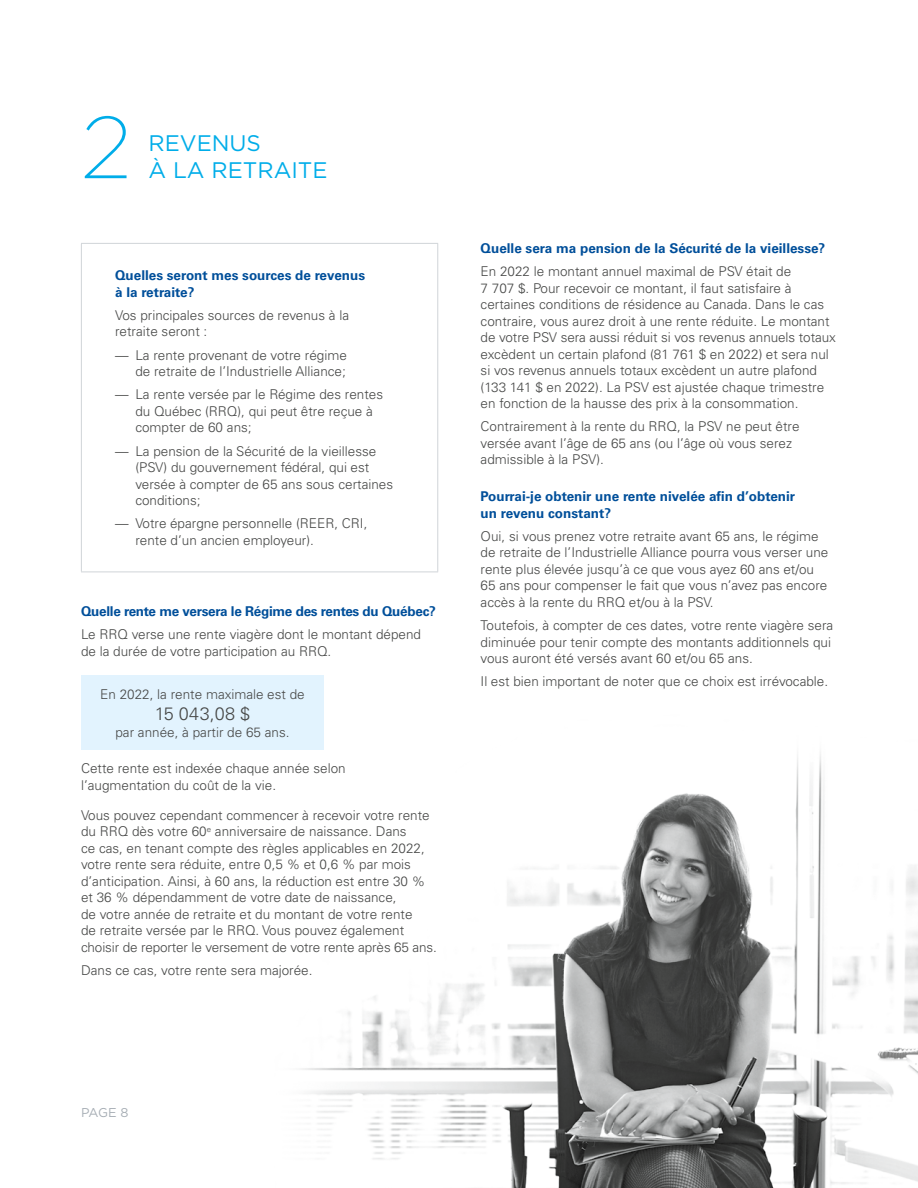
<style>
.page{position:relative;width:918px;height:1188px;background:#fff}
.page>*{position:absolute;margin:0;border:0;box-sizing:border-box;transform-origin:0 0}
.Texte_courant{font:200 87.75px "Gotham";color:#00ade9}
.Grand_titre{font:22.5px "Gotham";color:#00ade9}
.Texte_courant-2{font:300 18px "Univers LT Pro 45";letter-spacing:.025em;color:#474847}
.Texte_courant-3{font:300 13.5px/16.5px "Univers LT Pro 45";color:#474847}
.Texte_courant___Inde{font:300 13.5px/16.5px "Univers LT Pro 45";color:#474847}
.Sous-titre{font:700 13.5px/16.5px "Univers LT Pro 65";color:#004f9a}
.Sous-titre-2{font:700 13.5px "Univers LT Pro 65";letter-spacing:-.02em;color:#004f9a}
.t1{font:12.75px "Gotham";color:#a7aeb5}
</style>
<div class="page">
<img style="left:302px;top:752px;width:616px;height:436px">
<hr style="left:81px;top:243px;width:357px;height:1px;background:#d0d4d8">
<hr style="left:81px;top:244px;width:1px;height:328px;background:#d0d4d8">
<hr style="left:437px;top:244px;width:1px;height:328px;background:#d0d4d8">
<hr style="left:81px;top:572px;width:357px;height:1px;background:#d0d4d8">
<div style="left:81px;top:676px;width:243px;height:74px;background:#e2f3fe"></div>
<p class="Texte_courant" style="left:81px;top:93px;width:52px">2</p>
<p class="Grand_titre" style="left:148px;top:129px;width:114px">REVENUS</p>
<p class="Grand_titre" style="left:148px;top:156px;width:181px">À LA RETRAITE</p>
<p class="Sous-titre" style="left:115px;top:266px;width:252px">Quelles seront mes sources de revenus à la retraite?</p>
<p class="Texte_courant-3" style="left:115px;top:307px;width:236px">Vos principales sources de revenus à la retraite seront :</p>
<p class="Texte_courant___Inde" style="left:115px;top:346px;width:233px;text-align:right">— La rente provenant de votre régime de retraite de l’Industrielle Alliance;</p>
<p class="Texte_courant___Inde" style="left:135px;top:386px;width:249px;text-indent:-20px">— La rente versée par le Régime des rentes du Québec (RRQ), qui peut être reçue à compter de 60 ans;</p>
<p class="Texte_courant___Inde" style="left:135px;top:442px;width:259px;text-indent:-20px">— La pension de la Sécurité de la vieillesse (PSV) du gouvernement fédéral, qui est versée à compter de 65 ans sous certaines conditions;</p>
<p class="Texte_courant___Inde" style="left:135px;top:515px;width:234px;text-indent:-20px">— Votre épargne personnelle (REER, CRI, rente d’un ancien employeur).</p>
<p class="Sous-titre-2" style="left:81px;top:602px;width:356px">Quelle rente me versera le Régime des rentes du Québec?</p>
<p class="Texte_courant-3" style="left:81px;top:626px;width:342px">Le RRQ verse une rente viagère dont le montant dépend de la durée de votre participation au RRQ.</p>
<p class="Texte_courant-3" style="left:100px;top:686px;width:206px">En 2022, la rente maximale est de</p>
<p class="Texte_courant-2" style="left:155px;top:702px;width:97px">15 043,08 $</p>
<p class="Texte_courant-3" style="left:115px;top:723px;width:176px">par année, à partir de 65 ans.</p>
<p class="Texte_courant-3" style="left:81px;top:760px;width:266px">Cette rente est indexée chaque année selon l’augmentation du coût de la vie.</p>
<p class="Texte_courant-3" style="left:81px;top:806px;width:357px">Vous pouvez cependant commencer à recevoir votre rente du RRQ dès votre 60<sup>e</sup> anniversaire de naissance. Dans<br>ce cas, en tenant compte des règles applicables en 2022, votre rente sera réduite, entre 0,5 % et 0,6 % par mois d’anticipation. Ainsi, à 60 ans, la réduction est entre 30 % et 36 % dépendamment de votre date de naissance,<br>de votre année de retraite et du montant de votre rente<br>de retraite versée par le RRQ. Vous pouvez également choisir de reporter le versement de votre rente après 65 ans.</p>
<p class="Texte_courant-3" style="left:81px;top:962px;width:233px">Dans ce cas, votre rente sera majorée.</p>
<p class="Sous-titre" style="left:481px;top:239px;width:346px">Quelle sera ma pension de la Sécurité de la vieillesse?</p>
<p class="Texte_courant-3" style="left:481px;top:263px;width:357px">En 2022 le montant annuel maximal de PSV était de<br>7 707 $. Pour recevoir ce montant, il faut satisfaire à certaines conditions de résidence au Canada. Dans le cas contraire, vous aurez droit à une rente réduite. Le montant de votre PSV sera aussi réduit si vos revenus annuels totaux excèdent un certain plafond (81 761 $ en 2022) et sera nul si vos revenus annuels totaux excèdent un autre plafond (133 141 $ en 2022). La PSV est ajustée chaque trimestre en fonction de la hausse des prix à la consommation.</p>
<p class="Texte_courant-3" style="left:481px;top:418px;width:320px">Contrairement à la rente du RRQ, la PSV ne peut être versée avant l’âge de 65 ans (ou l’âge où vous serez admissible à la PSV).</p>
<p class="Sous-titre" style="left:481px;top:487px;width:316px">Pourrai-je obtenir une rente nivelée afin d’obtenir un revenu constant?</p>
<p class="Texte_courant-3" style="left:481px;top:527px;width:349px">Oui, si vous prenez votre retraite avant 65 ans, le régime de retraite de l’Industrielle Alliance pourra vous verser une rente plus élevée jusqu’à ce que vous ayez 60 ans et/ou 65 ans pour compenser le fait que vous n’avez pas encore accès à la rente du RRQ et/ou à la PSV.</p>
<p class="Texte_courant-3" style="left:481px;top:617px;width:354px">Toutefois, à compter de ces dates, votre rente viagère sera diminuée pour tenir compte des montants additionnels qui vous auront été versés avant 60 et/ou 65 ans.</p>
<p class="Texte_courant-3" style="left:481px;top:673px;width:349px">Il est bien important de noter que ce choix est irrévocable.</p>
<p class="t1" style="left:81px;top:1105px;width:49px">PAGE 8</p>
</div>
